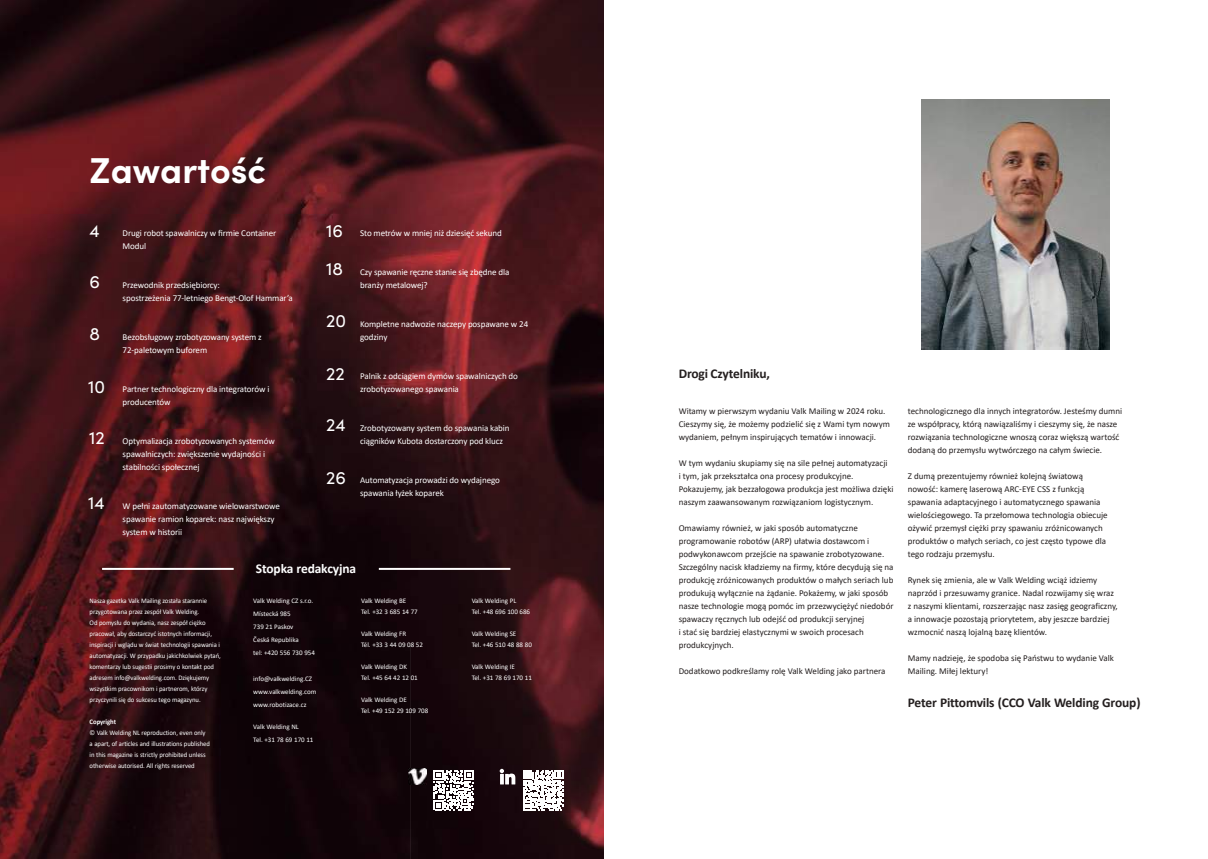
<style>
.page{position:relative;width:1208px;height:859px;background:#fff}
.page>*{position:absolute;margin:0;border:0;box-sizing:border-box;transform-origin:0 0}
.t1{font:700 36px "Sofia Pro";color:#fff}
.t2{font:18px/38.9px "Sofia Pro";color:#fff}
.t3{font:700 13.4px "Calibri";letter-spacing:-.01em;color:#241f1f}
.t4{font:700 13.4px "Calibri";letter-spacing:-.01em;color:#fff}
.t5{font:9px/13px "Calibri";color:#241f1f}
.t6{font:9px/13px "Calibri";letter-spacing:-.01em;color:#fff}
.t7{font:7px/11px "Calibri";letter-spacing:-.01em;color:#fff;scale:.96 1}
.t8{font:7px/13px "Calibri";letter-spacing:-.01em;color:#fff}
.t9{font:700 7px "Calibri";letter-spacing:-.01em;color:#fff;scale:.96 1}
</style>
<div class="page">
<img style="left:0;top:0;width:604px;height:859px">
<img style="left:921px;top:99px;width:188px;height:251px">
<svg style="left:500px;top:769px;width:15px;height:15px"></svg>
<img style="left:408px;top:769px;width:18px;height:15px">
<svg style="left:434px;top:770px;width:40px;height:40px"></svg>
<svg style="left:523px;top:770px;width:40px;height:40px"></svg>
<hr style="left:102px;top:568px;width:132px;height:2px;background:#fff">
<hr style="left:379px;top:568px;width:131px;height:2px;background:#fff">
<h1 class="t1" style="left:90px;top:142px;width:178px">Zawartość</h1>
<h2 class="t2" style="left:90px;top:210px;width:12px">4</h2>
<h2 class="t2" style="left:90px;top:261px;width:12px">6</h2>
<h2 class="t2" style="left:90px;top:313px;width:12px">8</h2>
<h2 class="t2" style="left:88px;top:366px;width:18px">10</h2>
<h2 class="t2" style="left:89px;top:417px;width:17px">12</h2>
<h2 class="t2" style="left:88px;top:482px;width:18px">14</h2>
<p class="t6" style="left:123px;top:226px;width:155px">Drugi robot spawalniczy w firmie Container<br>Modul</p>
<p class="t6" style="left:123px;top:278px;width:172px">Przewodnik przedsiębiorcy:<br>spostrzeżenia 77-letniego Bengt-Olof Hammar’a</p>
<p class="t6" style="left:123px;top:330px;width:141px">Bezobsługowy zrobotyzowany system z<br>72-paletowym buforem</p>
<p class="t6" style="left:123px;top:382px;width:148px">Partner technologiczny dla integratorów i producentów</p>
<p class="t6" style="left:123px;top:434px;width:154px">Optymalizacja zrobotyzowanych systemów spawalniczych: zwiększenie wydajności i stabilności społecznej</p>
<p class="t6" style="left:123px;top:499px;width:159px">W pełni zautomatyzowane wielowarstwowe spawanie ramion koparek: nasz największy system w historii</p>
<h2 class="t2" style="left:326px;top:210px;width:19px">16<br>18</h2>
<h2 class="t2" style="left:326px;top:301px;width:21px">20</h2>
<h2 class="t2" style="left:326px;top:353px;width:20px">22</h2>
<h2 class="t2" style="left:326px;top:405px;width:21px">24</h2>
<h2 class="t2" style="left:326px;top:457px;width:21px">26</h2>
<p class="t6" style="left:360px;top:226px;width:143px">Sto metrów w mniej niż dziesięć sekund</p>
<p class="t6" style="left:360px;top:265px;width:151px">Czy spawanie ręczne stanie się zbędne dla branży metalowej?</p>
<p class="t6" style="left:360px;top:317px;width:170px">Kompletne nadwozie naczepy pospawane w 24 godziny</p>
<p class="t6" style="left:360px;top:369px;width:159px">Palnik z odciągiem dymów spawalniczych do zrobotyzowanego spawania</p>
<p class="t6" style="left:360px;top:421px;width:151px">Zrobotyzowany system do spawania kabin ciągników Kubota dostarczony pod klucz</p>
<p class="t6" style="left:360px;top:473px;width:141px">Automatyzacja prowadzi do wydajnego spawania łyżek koparek</p>
<p class="t7" style="left:90px;top:595px;width:138px">Nasza gazetka Valk Mailing została starannie przygotowana przez zespół Valk Welding.<br>Od pomysłu do wydania, nasz zespół ciężko pracował, aby dostarczyć istotnych informacji, inspiracji i wglądu w świat technologii spawania i automatyzacji. W przypadku jakichkolwiek pytań, komentarzy lub sugestii prosimy o kontakt pod adresem info@valkwelding.com. Dziękujemy wszystkim pracownikom i partnerom, którzy przyczynili się do sukcesu tego magazynu.</p>
<p class="t9" style="left:90px;top:717px;width:29px">Copyright</p>
<p class="t7" style="left:90px;top:727px;width:127px">© Valk Welding NL reproduction, even only a apart, of articles and illustrations published in this magazine is strictly prohibited unless otherwise autorised. All rights reserved</p>
<h3 class="t4" style="left:256px;top:559px;width:102px">Stopka redakcyjna</h3>
<p class="t8" style="left:253px;top:594px;width:63px">Valk Welding CZ s.r.o.<br>Místecká 985<br>739 21 Paskov<br>Česká Republika<br>tel: +420 556 730 954</p>
<p class="t8" style="left:253px;top:672px;width:64px">info@valkwelding.CZ www.valkwelding.com www.robotizace.cz</p>
<p class="t8" style="left:253px;top:720px;width:62px">Valk Welding NL<br>Tel. +31 78 69 170 11</p>
<p class="t8" style="left:361px;top:595px;width:58px;line-height:11px">Valk Welding BE<br>Tel. +32 3 685 14 77</p>
<p class="t8" style="left:361px;top:628px;width:63px;line-height:11px">Valk Welding FR<br>Tél. +33 3 44 09 08 52</p>
<p class="t8" style="left:361px;top:661px;width:58px;line-height:11px">Valk Welding DK<br>Tel. +45 64 42 12 01</p>
<p class="t8" style="left:361px;top:694px;width:69px;line-height:11px">Valk Welding DE<br>Tel. +49 152 29 109 708</p>
<p class="t8" style="left:472px;top:595px;width:60px;line-height:11px">Valk Welding PL<br>Tel. +48 696 100 686</p>
<p class="t8" style="left:472px;top:628px;width:62px;line-height:11px">Valk Welding SE<br>Tel. +46 510 48 88 80</p>
<p class="t8" style="left:472px;top:661px;width:62px;line-height:11px">Valk Welding IE<br>Tel. +31 78 69 170 11</p>
<h3 class="t3" style="left:678px;top:365px;width:93px">Drogi Czytelniku,</h3>
<p class="t5" style="left:678px;top:404px;width:213px">Witamy w pierwszym wydaniu Valk Mailing w 2024 roku.<br>Cieszymy się, że możemy podzielić się z Wami tym nowym wydaniem, pełnym inspirujących tematów i innowacji.</p>
<p class="t5" style="left:678px;top:456px;width:216px">W tym wydaniu skupiamy się na sile pełnej automatyzacji<br>i tym, jak przekształca ona procesy produkcyjne.<br>Pokazujemy, jak bezzałogowa produkcja jest możliwa dzięki naszym zaawansowanym rozwiązaniom logistycznym.</p>
<p class="t5" style="left:678px;top:521px;width:216px">Omawiamy również, w jaki sposób automatyczne programowanie robotów (ARP) ułatwia dostawcom i podwykonawcom przejście na spawanie zrobotyzowane.<br>Szczególny nacisk kładziemy na firmy, które decydują się na produkcję zróżnicowanych produktów o małych seriach lub produkują wyłącznie na żądanie. Pokażemy, w jaki sposób nasze technologie mogą pomóc im przezwyciężyć niedobór spawaczy ręcznych lub odejść od produkcji seryjnej<br>i stać się bardziej elastycznymi w swoich procesach produkcyjnych.</p>
<p class="t5" style="left:678px;top:664px;width:208px">Dodatkowo podkreślamy rolę Valk Welding jako partnera</p>
<p class="t5" style="left:907px;top:404px;width:216px">technologicznego dla innych integratorów. Jesteśmy dumni ze współpracy, którą nawiązaliśmy i cieszymy się, że nasze rozwiązania technologiczne wnoszą coraz większą wartość dodaną do przemysłu wytwórczego na całym świecie.</p>
<p class="t5" style="left:907px;top:469px;width:201px">Z dumą prezentujemy również kolejną światową nowość: kamerę laserową ARC-EYE CSS z funkcją spawania adaptacyjnego i automatycznego spawania wielościegowego. Ta przełomowa technologia obiecuje ożywić przemysł ciężki przy spawaniu zróżnicowanych produktów o małych seriach, co jest często typowe dla tego rodzaju przemysłu.</p>
<p class="t5" style="left:907px;top:573px;width:211px">Rynek się zmienia, ale w Valk Welding wciąż idziemy naprzód i przesuwamy granice. Nadal rozwijamy się wraz z naszymi klientami, rozszerzając nasz zasięg geograficzny, a innowacje pozostają priorytetem, aby jeszcze bardziej wzmocnić naszą lojalną bazę klientów.</p>
<p class="t5" style="left:907px;top:651px;width:208px">Mamy nadzieję, że spodoba się Państwu to wydanie Valk<br>Mailing. Miłej lektury!</p>
<h3 class="t3" style="left:907px;top:693px;width:234px">Peter Pittomvils (CCO Valk Welding Group)</h3>
</div>
